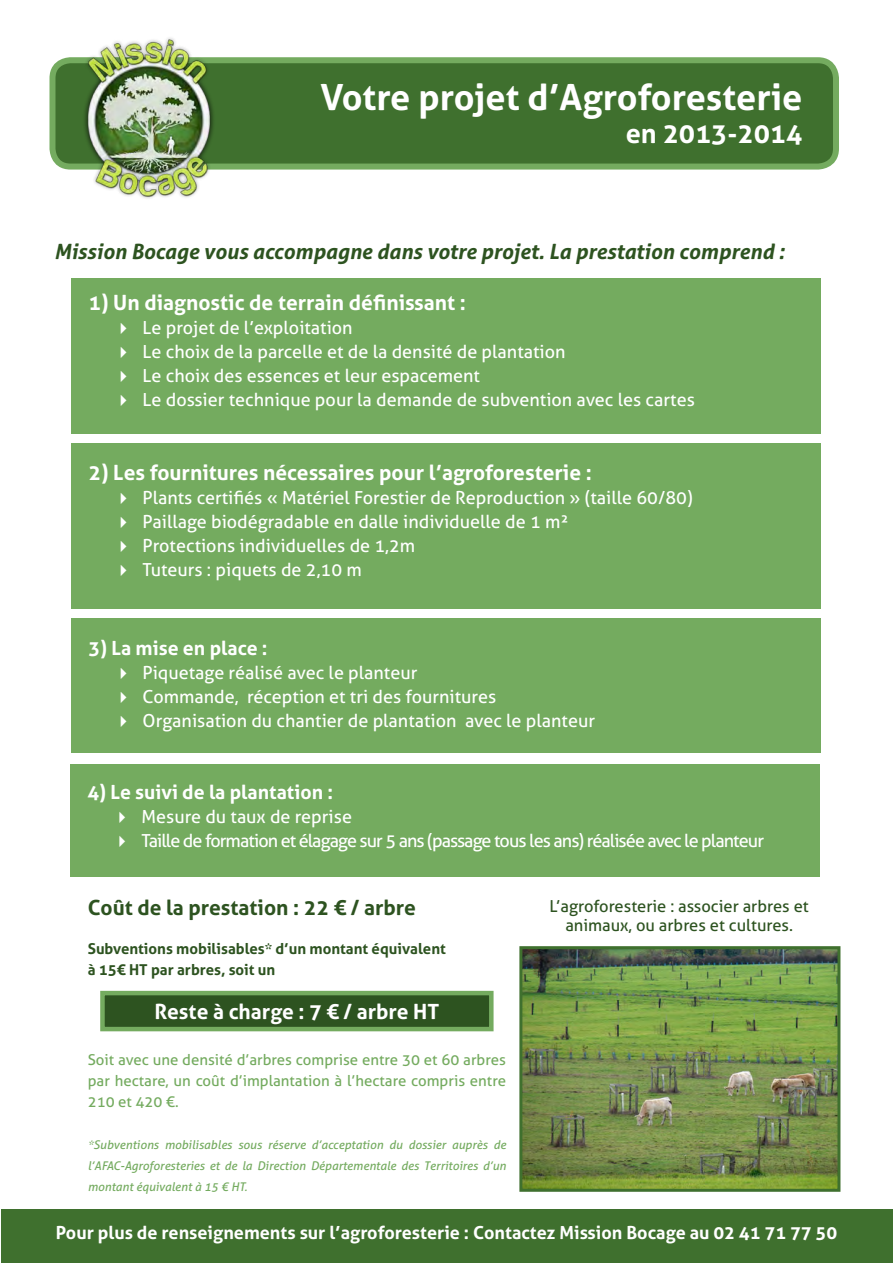
<style>
.page{position:relative;width:893px;height:1263px;background:#fff}
.page>*{position:absolute;margin:0;border:0;box-sizing:border-box;transform-origin:0 0}
.t1{font:700 36px "Aller";color:#fff}
.t2{font:700 27px "Aller";color:#fff}
.t3{font:700 21px "Aller";color:#fff}
.t4{font:italic 700 21px "Aller";color:#2d5320}
.t5{font:700 21px "Aller";color:#2d5320}
.t6{font:700 19.5px "Aller";color:#fff}
.t7{font:18px/24px "Aller";color:#fff}
.t8{font:18px/24px "Aller";letter-spacing:-.05em;color:#fff}
.t9{font:700 18px "Aller";color:#fff}
.t10{font:16.5px/19.8px "Aller";color:#2d5320;text-align:center}
.t11{font:15px/21px "Aller";color:#74ab5f;text-align:justify}
.t12{font:700 15px/21px "Aller";color:#2d5320}
.t13{font:italic 12px/21px "Aller";color:#74ab5f;text-align:justify}
</style>
<div class="page">
<div style="left:52px;top:60px;width:784px;height:107px;background:#3f702e;border-radius:18px"></div>
<div style="left:50px;top:57px;width:789px;height:113px;border:6px solid #74ab5f;border-radius:18px"></div>
<img style="left:49px;top:38px;width:215px;height:161px">
<div style="left:72px;top:278px;width:749px;height:155px;background:#74ab5f"></div>
<div style="left:72px;top:443px;width:749px;height:166px;background:#74ab5f"></div>
<div style="left:72px;top:618px;width:749px;height:135px;background:#74ab5f"></div>
<div style="left:70px;top:764px;width:750px;height:113px;background:#74ab5f"></div>
<div style="left:102px;top:993px;width:389px;height:36px;background:#2d5320"></div>
<div style="left:100px;top:991px;width:394px;height:40px;border:4px solid #74ab5f"></div>
<div style="left:1px;top:1209px;width:891px;height:53px;background:#3f702e"></div>
<img style="left:523px;top:950px;width:313px;height:238px">
<div style="left:519px;top:946px;width:321px;height:246px;border:3px solid #3f702e"></div>
<h1 class="t1" style="left:320px;top:75px;width:483px">Votre projet d’Agroforesterie</h1>
<h2 class="t2" style="left:626px;top:117px;width:178px">en 2013-2014</h2>
<p class="t4" style="left:54px;top:239px;width:732px">Mission Bocage vous accompagne dans votre projet. La prestation comprend :</p>
<p class="t3" style="left:89px;top:290px;width:379px">1) Un diagnostic de terrain définissant :</p>
<p class="t7" style="left:143px;top:316px;width:554px">Le projet de l’exploitation<br>Le choix de la parcelle et de la densité de plantation<br>Le choix des essences et leur espacement<br>Le dossier technique pour la demande de subvention avec les cartes</p>
<p class="t3" style="left:89px;top:459px;width:505px">2) Les fournitures nécessaires pour l’agroforesterie :</p>
<p class="t7" style="left:143px;top:485px;width:552px">Plants certifiés « Matériel Forestier de Reproduction » (taille 60/80)<br>Paillage biodégradable en dalle individuelle de 1 m²<br>Protections individuelles de 1,2m<br>Tuteurs : piquets de 2,10 m</p>
<p class="t6" style="left:89px;top:636px;width:180px">3) La mise en place :</p>
<p class="t7" style="left:143px;top:661px;width:454px">Piquetage réalisé avec le planteur<br>Commande, réception et tri des fournitures<br>Organisation du chantier de plantation avec le planteur</p>
<p class="t6" style="left:87px;top:780px;width:247px">4) Le suivi de la plantation :</p>
<p class="t8" style="left:141px;top:805px;width:624px">Mesure du taux de reprise<br>Taille de formation et élagage sur 5 ans (passage tous les ans) réalisée avec le planteur</p>
<p class="t5" style="left:88px;top:894px;width:330px">Coût de la prestation : 22 € / arbre</p>
<p class="t12" style="left:88px;top:938px;width:360px">Subventions mobilisables* d’un montant équivalent à 15 € HT par arbres, soit un</p>
<p class="t3" style="left:155px;top:998px;width:286px">Reste à charge : 7 € / arbre HT</p>
<p class="t10" style="left:550px;top:896px;width:261px">L’agroforesterie : associer arbres et animaux, ou arbres et cultures.</p>
<p class="t11" style="left:88px;top:1049px;width:420px">Soit avec une densité d’arbres comprise entre 30 et 60 arbres par hectare, un coût d’implantation à l’hectare compris entre 210 et 420 €.</p>
<p class="t13" style="left:88px;top:1134px;width:420px">*Subventions mobilisables sous réserve d’acceptation du dossier auprès de l’AFAC-Agroforesteries et de la Direction Départementale des Territoires d’un montant équivalent à 15 € HT.</p>
<p class="t9" style="left:56px;top:1222px;width:783px">Pour plus de renseignements sur l’agroforesterie : Contactez Mission Bocage au 02 41 71 77 50</p>
</div>
